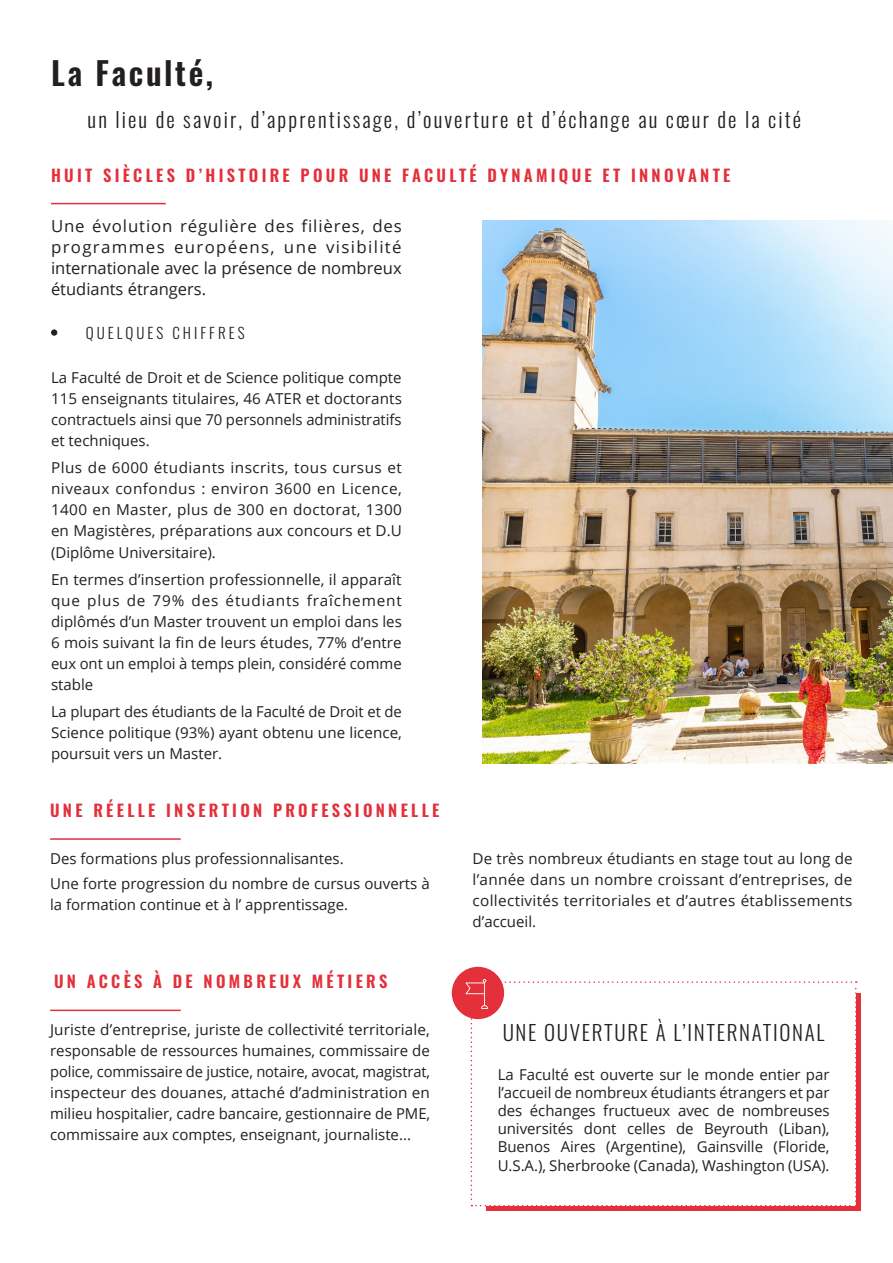
<style>
.page{position:relative;width:893px;height:1263px;background:#fff}
.page>*{position:absolute;margin:0;border:0;box-sizing:border-box;transform-origin:0 0}
.Titre_1{font:600 31.95px "Oswald";letter-spacing:.08em;color:#231f20}
.Titre_2_-_1_col{font:300 21px "Oswald";letter-spacing:.1em;color:#231f20}
.Titre_1_-_1_col{font:300 21px "Oswald";letter-spacing:.08em;color:#231f20}
.t1{font:16.5px/21px "Open Sans";color:#231f20;text-align:justify}
.T1{font:600 16.5px "Oswald";letter-spacing:.2em;color:#e3303a}
.Texte{font:15px/21px "Open Sans";color:#231f20;text-align:justify}
.Texte_regular{font:15px/21px "Open Sans";letter-spacing:-.005em;color:#231f20;text-align:justify}
.Titre_2{font:300 15px "Oswald";letter-spacing:.2em;color:#231f20}
</style>
<div class="page">
<hr style="left:50px;top:838px;width:131px;height:2px;background:#e3303a">
<hr style="left:50px;top:1009px;width:131px;height:2px;background:#e3303a">
<div style="left:486px;top:993px;width:375px;height:217px;background:#e3303a"></div>
<div style="left:452px;top:967px;width:52px;height:52px;background:#e3303a;border-radius:50%"></div>
<div style="left:466px;top:979px;width:391px;height:227px;background:#fff"></div>
<img style="left:483px;top:220px;width:409px;height:543px">
<hr style="left:51px;top:203px;width:115px;height:1px;background:#e3303a">
<div style="left:51px;top:329px;width:6px;height:7px;background:#231f20;border-radius:50%"></div>
<p class="Titre_1" style="left:51px;top:56px;width:164px">La Faculté,</p>
<p class="Titre_2_-_1_col" style="left:88px;top:101px;width:715px">un lieu de savoir, d’apprentissage, d’ouverture et d’échange au cœur de la cité</p>
<p class="T1" style="left:51px;top:166px;width:681px">HUIT SIÈCLES D’HISTOIRE POUR UNE FACULTÉ DYNAMIQUE ET INNOVANTE</p>
<p class="t1" style="left:51px;top:215px;width:352px">Une évolution régulière des filières, des programmes européens, une visibilité internationale avec la présence de nombreux étudiants étrangers.</p>
<p class="Titre_2" style="left:86px;top:319px;width:160px">QUELQUES CHIFFRES</p>
<p class="Texte_regular" style="left:51px;top:366px;width:352px">La Faculté de Droit et de Science politique compte 115 enseignants titulaires, 46 ATER et doctorants contractuels ainsi que 70 personnels administratifs et techniques.</p>
<p class="Texte" style="left:51px;top:456px;width:352px">Plus de 6000 étudiants inscrits, tous cursus et niveaux confondus : environ 3600 en Licence, 1400 en Master, plus de 300 en doctorat, 1300 en Magistères, préparations aux concours et D.U</p>
<p class="Texte" style="left:51px;top:542px;width:166px">(Diplôme Universitaire).</p>
<p class="Texte" style="left:51px;top:569px;width:352px">En termes d’insertion professionnelle, il apparaît que plus de 79% des étudiants fraîchement diplômés d’un Master trouvent un emploi dans les 6 mois suivant la fin de leurs études, 77% d’entre eux ont un emploi à temps plein, considéré comme stable</p>
<p class="Texte" style="left:51px;top:701px;width:352px">La plupart des étudiants de la Faculté de Droit et de Science politique (93%) ayant obtenu une licence, poursuit vers un Master.</p>
<p class="T1" style="left:50px;top:802px;width:391px">UNE RÉELLE INSERTION PROFESSIONNELLE</p>
<p class="Texte" style="left:50px;top:847px;width:295px">Des formations plus professionnalisantes.</p>
<p class="Texte" style="left:50px;top:872px;width:381px">Une forte progression du nombre de cursus ouverts à la formation continue et à l’ apprentissage.</p>
<p class="Texte" style="left:473px;top:847px;width:382px">De très nombreux étudiants en stage tout au long de l’année dans un nombre croissant d’entreprises, de collectivités territoriales et d’autres établissements d’accueil.</p>
<p class="T1" style="left:54px;top:973px;width:335px">UN ACCÈS À DE NOMBREUX MÉTIERS</p>
<p class="Texte" style="left:50px;top:1018px;width:382px">Juriste d’entreprise, juriste de collectivité territoriale, responsable de ressources humaines, commissaire de police, commissaire de justice, notaire, avocat, magistrat, inspecteur des douanes, attaché d’administration en milieu hospitalier, cadre bancaire, gestionnaire de PME, commissaire aux comptes, enseignant, journaliste...</p>
<p class="Titre_1_-_1_col" style="left:503px;top:1013px;width:323px">UNE OUVERTURE À L’INTERNATIONAL</p>
<p class="Texte" style="left:498px;top:1065px;width:333px;line-height:18px">La Faculté est ouverte sur le monde entier par l’accueil de nombreux étudiants étrangers et par des échanges fructueux avec de nombreuses universités dont celles de Beyrouth (Liban), Buenos Aires (Argentine), Gainsville (Floride,</p>
<p class="Texte" style="left:498px;top:1155px;width:333px">U.S.A.), Sherbrooke (Canada), Washington (USA).</p>
</div>
